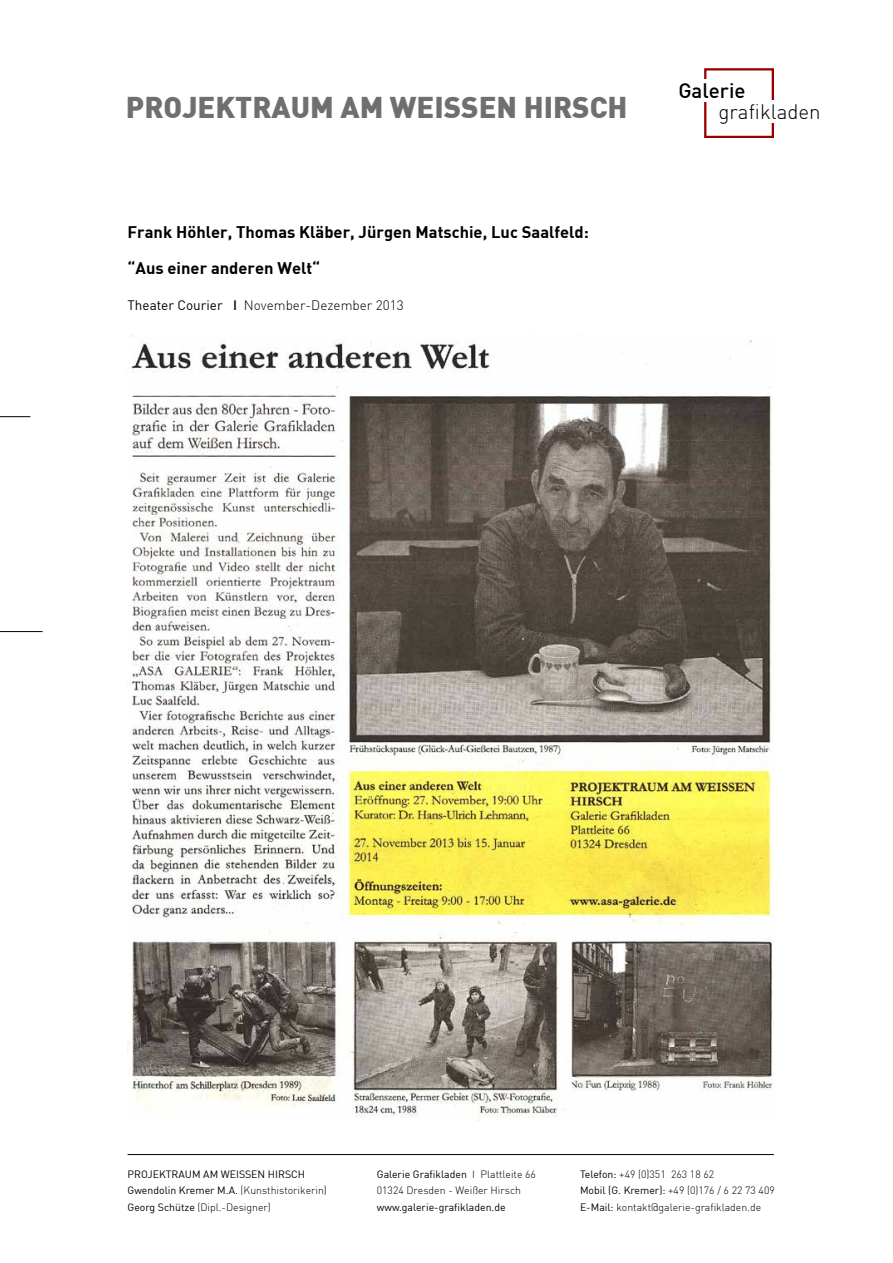
<style>
.page{position:relative;width:893px;height:1263px;background:#fff}
.page>*{position:absolute;margin:0;border:0;box-sizing:border-box;transform-origin:0 0}
.t1{font:29.4px "Dinblack";color:#6f6f6e}
.t2{font:20.55px "Dinlight";color:#000}
.t3{font:20.55px "Dinmed";color:#000}
.t4{font:16.5px/36px "Dinbold";color:#000}
.t5{font:13.5px "Dinlight";color:#000}
.t6{font:10.5px/16.5px "Dinlight";color:#000}
.t7{font:10.5px/16.5px "DIN";color:#000}
.s1{font-family:"Dinregular"}
.s2{font-family:"Dinmed"}
.s3{font-family:"Dinlight"}
.s4{font-family:"DIN"}
</style>
<div class="page">
<hr style="left:0;top:416px;width:30px;height:1px;background:#000">
<hr style="left:0;top:631px;width:43px;height:1px;background:#000">
<div style="left:704px;top:68px;width:70px;height:70px;border:2px solid #980000"></div>
<div style="left:702px;top:79px;width:5px;height:23px;background:#fff"></div>
<hr style="left:771px;top:101px;width:4px;height:22px;background:#fff">
<hr style="left:128px;top:1154px;width:646px;height:1px;background:#000">
<img style="left:128px;top:335px;width:646px;height:786px">
<h2 class="t3" style="left:678px;top:78px;width:69px">Galerie</h2>
<h1 class="t1" style="left:126px;top:88px;width:499px">PROJEKTRAUM AM WEISSEN HIRSCH</h1>
<h2 class="t2" style="left:718px;top:99px;width:104px">grafikladen</h2>
<h3 class="t4" style="left:128px;top:213px;width:463px">Frank Höhler, Thomas Kläber, Jürgen Matschie, Luc Saalfeld: “Aus einer anderen Welt“</h3>
<p class="t5" style="left:128px;top:296px;width:278px"><span class="s1">Theater Courier</span> <span class="s2">I</span> November-Dezember 2013</p>
<p class="t7" style="left:128px;top:1165px;width:201px">PROJEKTRAUM AM WEISSEN HIRSCH<br>Gwendolin Kremer M.A. <span class="s3">(Kunsthistorikerin)</span></p>
<p class="t6" style="left:128px;top:1198px;width:145px"><span class="s4">Georg Schütze</span> (Dipl.-Designer)</p>
<p class="t7" style="left:377px;top:1165px;width:161px">Galerie Grafikladen <span class="s3">I Plattleite 66</span></p>
<p class="t6" style="left:377px;top:1182px;width:146px">01324 Dresden - Weißer Hirsch</p>
<p class="t7" style="left:377px;top:1198px;width:130px">www.galerie-grafikladen.de</p>
<p class="t6" style="left:580px;top:1165px;width:196px"><span class="s4">Telefon:</span> +49 (0)351 263 18 62<br><span class="s4">Mobil (G. Kremer):</span> +49 (0)176 / 6 22 73 409<br><span class="s4">E-Mail:</span> kontakt@galerie-grafikladen.de</p>
</div>
